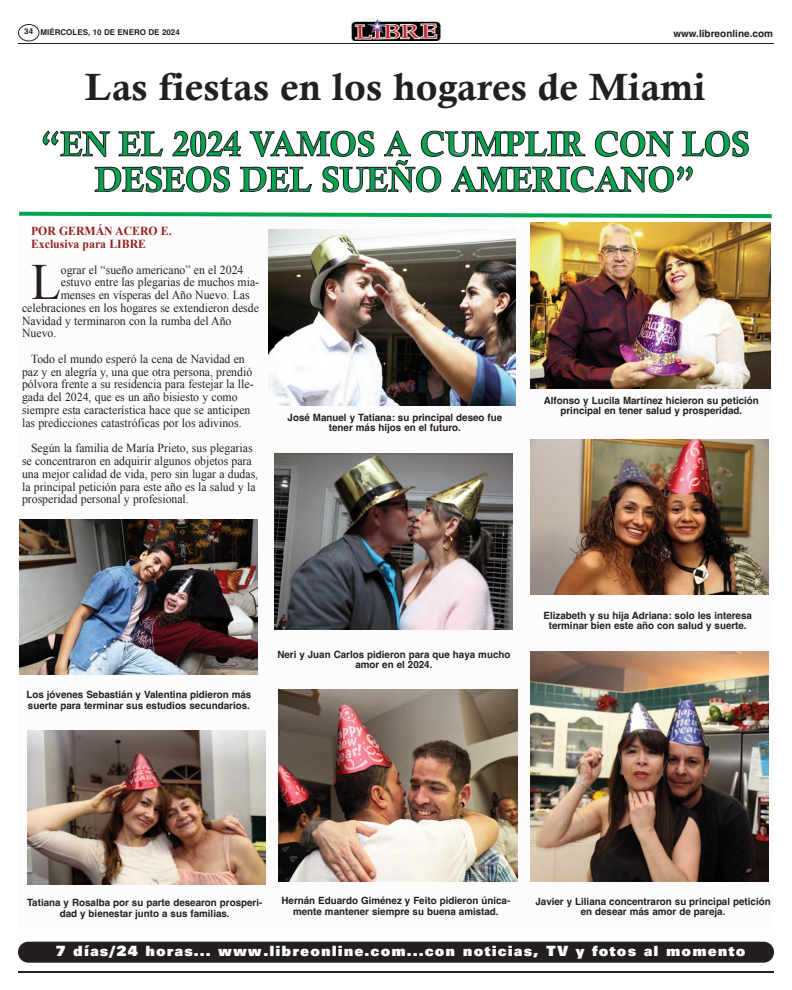
<style>
.page{position:relative;width:792px;height:990px;background:#fff}
.page>*{position:absolute;margin:0;border:0;box-sizing:border-box;transform-origin:0 0}
.t1{font:50.8px "Times New Roman";color:#231f20;scale:.96 1}
.t2{font:38px "Calis MT Bol";color:#231f20;scale:1.04 1}
.t3{font:35px/35.5px "Calis MT Bol";color:#00a54f;text-align:center;scale:.95 1}
.t4{font:15.3px "Univers Ultra Bold DTC";letter-spacing:.065em;color:#fff}
.t5{font:12.3px/12.8px "Times New Roman";color:#231f20;scale:.96 1}
.t6{font:700 12.3px/12.8px "Times New Roman";color:#91211f;scale:.96 1}
.t7{font:700 10px/10.5px "Helvetica";color:#231f20;text-align:center}
.t8{font:700 8px "Helvetica";color:#231f20}
</style>
<div class="page">
<hr style="left:18px;top:43px;width:756px;height:1px;background:#231f20">
<img style="left:351px;top:18px;width:90px;height:23px">
<svg style="left:18px;top:24px;width:22px;height:17px"></svg>
<hr style="left:18px;top:971px;width:756px;height:2px;background:#231f20">
<div style="left:18px;top:942px;width:756px;height:21px;background:#231f20;border-radius:10px"></div>
<div style="left:18px;top:223px;width:755px;height:705px;background:#fdfbfb"></div>
<svg style="left:19px;top:211px;width:753px;height:8px"></svg>
<img style="left:530px;top:223px;width:241px;height:166px">
<img style="left:19px;top:520px;width:239px;height:154px">
<img style="left:27px;top:730px;width:239px;height:155px">
<img style="left:274px;top:454px;width:239px;height:175px">
<img style="left:530px;top:440px;width:239px;height:154px">
<img style="left:530px;top:652px;width:239px;height:230px">
<img style="left:278px;top:689px;width:239px;height:193px">
<img style="left:268px;top:230px;width:248px;height:176px">
<p class="t8" style="left:24px;top:29px;width:157px">34 MIÉRCOLES, 10 DE ENERO DE 2024</p>
<p class="t7" style="left:673px;top:29px;width:101px">www.libreonline.com</p>
<h2 class="t2" style="left:85px;top:71px;width:598px">Las fiestas en los hogares de Miami</h2>
<h3 class="t3" style="left:40px;top:130px;width:748px">“EN EL 2024 VAMOS A CUMPLIR CON LOS<br>DESEOS DEL SUEÑO AMERICANO”</h3>
<p class="t6" style="left:31px;top:224px;width:148px">POR GERMÁN ACERO E.<br>Exclusiva para LIBRE</p>
<h1 class="t1" style="left:31px;top:254px;width:33px">L</h1>
<p class="t5" style="left:61px;top:263px;width:192px">ograr el “sueño americano” en el 2024</p>
<p class="t5" style="left:61px;top:276px;width:208px">estuvo entre las plegarias de muchos mia-</p>
<p class="t5" style="left:61px;top:288px;width:198px">menses en vísperas del Año Nuevo. Las</p>
<p class="t5" style="left:22px;top:301px;width:248px">celebraciones en los hogares se extendieron desde</p>
<p class="t5" style="left:22px;top:314px;width:220px">Navidad y terminaron con la rumba del Año</p>
<p class="t5" style="left:22px;top:327px;width:37px">Nuevo.</p>
<p class="t5" style="left:22px;top:352px;width:243px;text-indent:9px">Todo el mundo esperó la cena de Navidad en paz y en alegría y, una que otra persona, prendió pólvora frente a su residencia para festejar la lle&shy;gada del 2024, que es un año bisiesto y como siempre esta característica hace que se anticipen las predicciones catastróficas por los adivinos.</p>
<p class="t5" style="left:22px;top:442px;width:247px;text-indent:9px">Según la familia de María Prieto, sus plegarias se concentraron en adquirir algunos objetos para una mejor calidad de vida, pero sin lugar a dudas, la principal petición para este año es la salud y la prosperidad personal y profesional.</p>
<p class="t7" style="left:288px;top:413px;width:216px">José Manuel y Tatiana: su principal deseo fue tener más hijos en el futuro.</p>
<p class="t7" style="left:544px;top:396px;width:217px">Alfonso y Lucila Martínez hicieron su petición principal en tener salud y prosperidad.</p>
<p class="t7" style="left:26px;top:690px;width:226px;text-align:left">Los jóvenes Sebastián y Valentina pidieron más suerte para terminar sus estudios secundarios.</p>
<p class="t7" style="left:277px;top:650px;width:235px">Neri y Juan Carlos pidieron para que haya mucho amor en el 2024.</p>
<p class="t7" style="left:543px;top:611px;width:210px">Elizabeth y su hija Adriana: solo les interesa terminar bien este año con salud y suerte.</p>
<p class="t7" style="left:27px;top:898px;width:237px">Tatiana y Rosalba por su parte desearon prosperi&shy;dad y bienestar junto a sus familias.</p>
<p class="t7" style="left:282px;top:896px;width:230px">Hernán Eduardo Giménez y Feito pidieron única&shy;mente mantener siempre su buena amistad.</p>
<p class="t7" style="left:535px;top:897px;width:237px">Javier y Liliana concentraron su principal petición en desear más amor de pareja.</p>
<p class="t4" style="left:55px;top:946px;width:692px">7 días/24 horas... www.libreonline.com...con noticias, TV y fotos al momento</p>
</div>
